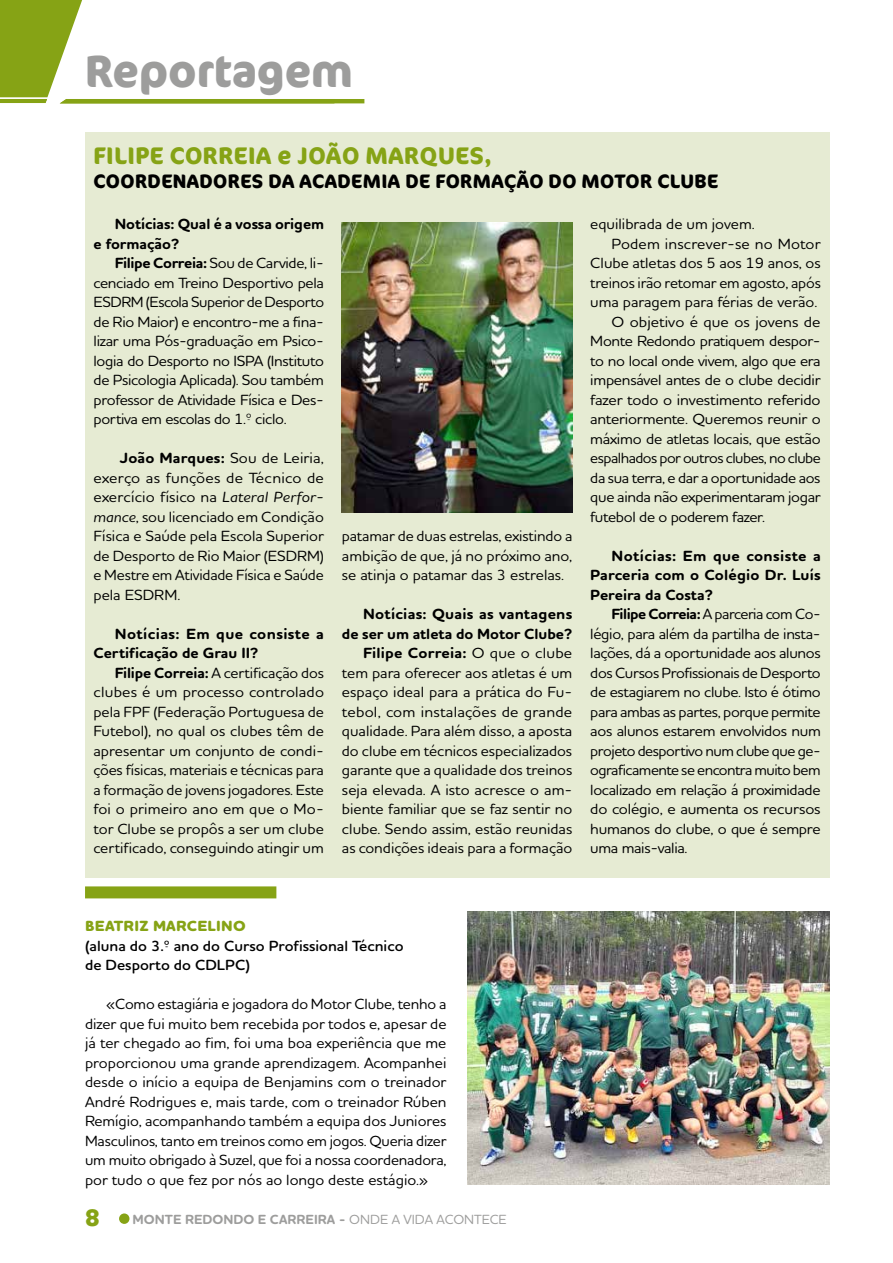
<style>
.page{position:relative;width:893px;height:1263px;background:#fff}
.page>*{position:absolute;margin:0;border:0;box-sizing:border-box;transform-origin:0 0}
.t1{font:700 45px "Cocon Pro";color:#9d9d9c;scale:.96 1}
.t2{font:700 24px "Cocon Pro";letter-spacing:.02em;color:#86a315;scale:.95 1}
.t3{font:700 24px "Cocon Pro";letter-spacing:.02em;color:#86a315}
.t4{font:700 19.5px "Cocon Pro";letter-spacing:.02em;color:#000;scale:.95 1}
.t5{font:500 15px/19.5px "Houschka Rounded";letter-spacing:-.01em;color:#000;text-align:justify}
.t6{font:500 15px/19.5px "Houschka Rounded";letter-spacing:-.01em;color:#000;text-align:justify;scale:1.04 1}
.t7{font:500 15px/19.5px "Houschka Rounded";letter-spacing:-.01em;color:#000;text-align:right;scale:1.06 1}
.t8{font:500 15px/19.5px "Houschka Rounded";letter-spacing:-.01em;color:#000;text-align:justify;scale:1.05 1}
.t9{font:700 15px/19.5px "Houschka Rounded";color:#000;scale:1.06 1}
.t10{font:600 15px/19.5px "Houschka Rounded";color:#000;scale:1.04 1}
.t11{font:700 15px/19.5px "Houschka Rounded";color:#000}
.t12{font:500 15px "Houschka Rounded";letter-spacing:-.03em;color:#000}
.t13{font:800 15px "Houschka Rounded";letter-spacing:.015em;color:#86a315;scale:1.04 1}
.t14{font:700 13.5px "Houschka Rounded";color:#9d9d9c}
.s1{font-weight:700}
.s2{font-style:italic}
.s3{font-weight:500}
</style>
<div class="page">
<div style="left:119px;top:1213px;width:10px;height:11px;background:#86a315;border-radius:50%"></div>
<svg style="left:0;top:0;width:364px;height:103px"></svg>
<div style="left:85px;top:132px;width:744px;height:745px;background:#e6ebd3"></div>
<img style="left:468px;top:912px;width:361px;height:272px">
<div style="left:85px;top:886px;width:191px;height:12px;background:#86a315"></div>
<img style="left:342px;top:223px;width:230px;height:289px">
<h1 class="t1" style="left:85px;top:40px;width:281px">Reportagem</h1>
<h2 class="t2" style="left:94px;top:139px;width:421px">FILIPE CORREIA e JOÃO MARQUES,</h2>
<h3 class="t4" style="left:94px;top:168px;width:659px">COORDENADORES DA ACADEMIA DE FORMAÇÃO DO MOTOR CLUBE</h3>
<p class="t11" style="left:94px;top:215px;width:232px;text-indent:21px">Notícias: Qual é a vossa origem e formação?</p>
<p class="t6" style="left:94px;top:253px;width:223px;text-indent:21px"><span class="s1">Filipe Correia:</span> Sou de Carvide, li&shy;cenciado em Treino Desportivo pela ESDRM (Escola Superior de Desporto de Rio Maior) e encontro-me a fina&shy;lizar uma Pós-graduação em Psico&shy;logia do Desporto no ISPA (Instituto de Psicologia Aplicada). Sou também professor de Atividade Física e Des&shy;portiva em escolas do 1.º ciclo.</p>
<p class="t8" style="left:94px;top:448px;width:221px;text-indent:26px"><span class="s1">João Marques:</span> Sou de Leiria, exerço as funções de Técnico de exercício físico na <span class="s2">Lateral Perfor&shy;mance</span>, sou licenciado em Condição Física e Saúde pela Escola Superior de Desporto de Rio Maior (ESDRM) e Mestre em Atividade Física e Saúde pela ESDRM.</p>
<p class="t9" style="left:94px;top:624px;width:219px;text-indent:21px">Notícias: Em que consiste a<br>Certificação de Grau II?</p>
<p class="t5" style="left:94px;top:662px;width:232px;text-indent:21px"><span class="s1">Filipe Correia:</span> A certificação dos clubes é um processo controlado pela FPF (Federação Portuguesa de Futebol), no qual os clubes têm de apresentar um conjunto de condi&shy;ções físicas, materiais e técnicas para a formação de jovens jogadores. Este foi o primeiro ano em que o Mo&shy;tor Clube se propôs a ser um clube certificado, conseguindo atingir um</p>
<p class="t6" style="left:590px;top:214px;width:160px">equilibrada de um jovem.</p>
<p class="t8" style="left:612px;top:233px;width:201px">Podem inscrever-se no Motor</p>
<p class="t6" style="left:590px;top:253px;width:223px">Clube atletas dos 5 aos 19 anos, os</p>
<p class="t5" style="left:590px;top:272px;width:232px">treinos irão retomar em agosto, após</p>
<p class="t6" style="left:590px;top:292px;width:220px">uma paragem para férias de verão.</p>
<p class="t7" style="left:612px;top:311px;width:199px">O objetivo é que os jovens de</p>
<p class="t6" style="left:590px;top:331px;width:223px">Monte Redondo pratiquem despor-</p>
<p class="t6" style="left:590px;top:350px;width:223px">to no local onde vivem, algo que era</p>
<p class="t8" style="left:590px;top:370px;width:221px">impensável antes de o clube decidir</p>
<p class="t7" style="left:590px;top:389px;width:219px">fazer todo o investimento referido</p>
<p class="t8" style="left:590px;top:409px;width:221px">anteriormente. Queremos reunir o</p>
<p class="t8" style="left:590px;top:428px;width:221px">máximo de atletas locais, que estão</p>
<p class="t12" style="left:590px;top:448px;width:232px">espalhados por outros clubes, no clube</p>
<p class="t5" style="left:590px;top:467px;width:232px">da sua terra, e dar a oportunidade aos</p>
<p class="t6" style="left:590px;top:487px;width:223px">que ainda não experimentaram jogar</p>
<p class="t6" style="left:590px;top:506px;width:169px">futebol de o poderem fazer.</p>
<p class="t9" style="left:590px;top:546px;width:219px;text-align:justify;text-indent:21px">Notícias: Em que consiste a Parceria com o Colégio Dr. Luís Pereira da Costa?</p>
<p class="t5" style="left:590px;top:604px;width:232px;text-indent:21px"><span class="s1">Filipe Correia:</span> A parceria com Co&shy;légio, para além da partilha de insta&shy;lações, dá a oportunidade aos alunos dos Cursos Profissionais de Desporto de estagiarem no clube. Isto é ótimo para ambas as partes, porque permite aos alunos estarem envolvidos num projeto desportivo num clube que ge&shy;ograficamente se encontra muito bem localizado em relação á proximidade do colégio, e aumenta os recursos humanos do clube, o que é sempre uma mais-valia.</p>
<p class="t5" style="left:342px;top:526px;width:232px">patamar de duas estrelas, existindo a ambição de que, já no próximo ano, se atinja o patamar das 3 estrelas.</p>
<p class="t7" style="left:342px;top:604px;width:219px"><span class="s1">Notícias: Quais as vantagens<br>de ser um atleta do Motor Clube?<br>Filipe Correia:</span> O que o clube tem para oferecer aos atletas é um espaço ideal para a prática do Fu&shy;tebol, com instalações de grande qualidade. Para além disso, a aposta do clube em técnicos especializados garante que a qualidade dos treinos seja elevada. A isto acresce o am&shy;biente familiar que se faz sentir no clube. Sendo assim, estão reunidas as condições ideais para a formação</p>
<p class="t13" style="left:85px;top:917px;width:156px">BEATRIZ MARCELINO</p>
<p class="t10" style="left:85px;top:936px;width:308px">(aluna do 3.º ano do Curso Profissional Técnico de Desporto do CDLPC)</p>
<p class="t5" style="left:85px;top:994px;width:363px;text-indent:21px">«Como estagiária e jogadora do Motor Clube, tenho a dizer que fui muito bem recebida por todos e, apesar de já ter chegado ao fim, foi uma boa experiência que me proporcionou uma grande aprendizagem. Acompanhei desde o início a equipa de Benjamins com o treinador André Rodrigues e, mais tarde, com o treinador Rúben Remígio, acompanhando também a equipa dos Juniores Masculinos, tanto em treinos como em jogos. Queria dizer um muito obrigado à Suzel, que foi a nossa coordenadora, por tudo o que fez por nós ao longo deste estágio.»</p>
<h2 class="t3" style="left:85px;top:1201px;width:16px">8</h2>
<p class="t14" style="left:133px;top:1210px;width:376px">MONTE REDONDO E CARREIRA - <span class="s3">ONDE A VIDA ACONTECE</span></p>
</div>
